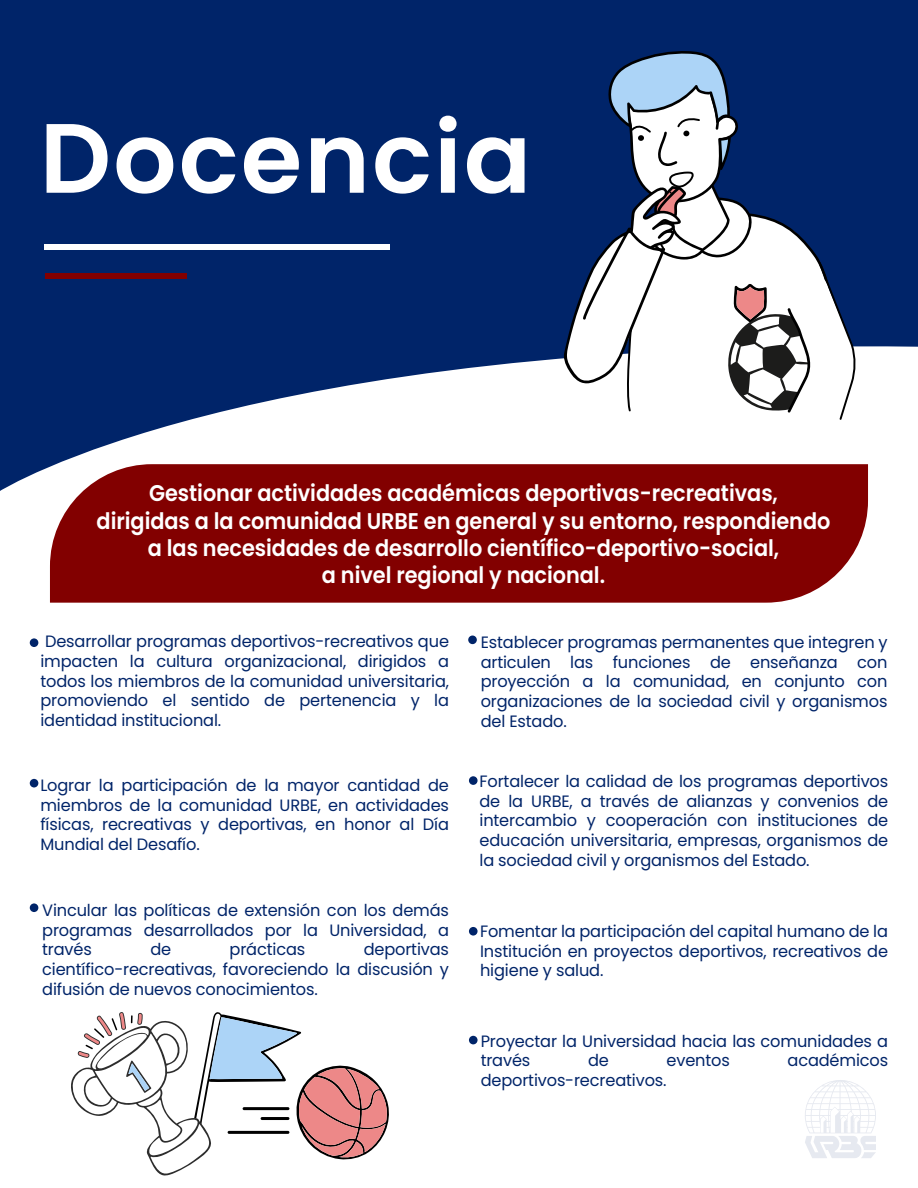
<style>
.page{position:relative;width:918px;height:1188px;background:#fff}
.page>*{position:absolute;margin:0;border:0;box-sizing:border-box;transform-origin:0 0}
.t1{font:600 98.4px "Poppins";letter-spacing:.02em;color:#fff}
.t2{font:600 22.65px/27.3px "Poppins";color:#fff;text-align:center;scale:.92 1}
.t3{font:16.5px/19.8px "Poppins";letter-spacing:-.01em;color:#002469;text-align:justify}
</style>
<div class="page">
<svg style="left:0;top:0;width:918px;height:491px;fill:#002469"></svg>
<svg style="left:805px;top:1080px;width:71px;height:78px"></svg>
<div style="left:45px;top:244px;width:345px;height:6px;background:#fff"></div>
<div style="left:45px;top:273px;width:141px;height:6px;background:#820000"></div>
<div style="left:50px;top:464px;width:818px;height:139px;background:#820000"></div>
<div style="left:30px;top:638px;width:8px;height:9px;background:#002469;border-radius:50%"></div>
<div style="left:30px;top:779px;width:8px;height:8px;background:#002469;border-radius:50%"></div>
<div style="left:30px;top:903px;width:8px;height:9px;background:#002469;border-radius:50%"></div>
<div style="left:468px;top:636px;width:9px;height:8px;background:#002469;border-radius:50%"></div>
<div style="left:469px;top:776px;width:9px;height:9px;background:#002469;border-radius:50%"></div>
<div style="left:469px;top:927px;width:9px;height:9px;background:#002469;border-radius:50%"></div>
<svg style="left:564px;top:50px;width:292px;height:371px"></svg>
<svg style="left:71px;top:1012px;width:318px;height:164px"></svg>
<div style="left:469px;top:1036px;width:9px;height:8px;background:#002469;border-radius:50%"></div>
<h1 class="t1" style="left:40px;top:101px;width:493px">Docencia</h1>
<h2 class="t2" style="left:97px;top:480px;width:799px">Gestionar actividades académicas deportivas-recreativas,<br>dirigidas a la comunidad URBE en general y su entorno, respondiendo a las necesidades de desarrollo científico-deportivo-social,<br>a nivel regional y nacional.</h2>
<p class="t3" style="left:40px;top:632px;width:410px">Desarrollar programas deportivos-recreativos que impacten la cultura organizacional, dirigidos a todos los miembros de la comunidad universitaria, promoviendo el sentido de pertenencia y la identidad institucional.</p>
<p class="t3" style="left:40px;top:775px;width:410px">Lograr la participación de la mayor cantidad de miembros de la comunidad URBE, en actividades físicas, recreativas y deportivas, en honor al Día Mundial del Desafío.</p>
<p class="t3" style="left:42px;top:900px;width:408px">Vincular las políticas de extensión con los demás programas desarrollados por la Universidad, a través</p>
<p class="t3" style="left:150px;top:940px;width:22px">de</p>
<p class="t3" style="left:230px;top:940px;width:77px">prácticas</p>
<p class="t3" style="left:42px;top:940px;width:408px;text-indent:321px">deportivas científico-recreativas, favoreciendo la discusión y difusión de nuevos conocimientos.</p>
<p class="t3" style="left:481px;top:632px;width:408px">Establecer programas permanentes que integren y articulen las funciones de enseñanza con proyección a la comunidad, en conjunto con organizaciones de la sociedad civil y organismos del Estado.</p>
<p class="t3" style="left:480px;top:771px;width:410px">Fortalecer la calidad de los programas deportivos de la URBE, a través de alianzas y convenios de intercambio y cooperación con instituciones de educación universitaria, empresas, organismos de la sociedad civil y organismos del Estado.</p>
<p class="t3" style="left:480px;top:921px;width:409px">Fomentar la participación del capital humano de la Institución en proyectos deportivos, recreativos de higiene y salud.</p>
<p class="t3" style="left:481px;top:1031px;width:409px">Proyectar la Universidad hacia las comunidades a través</p>
<p class="t3" style="left:588px;top:1051px;width:22px">de</p>
<p class="t3" style="left:667px;top:1051px;width:65px">eventos</p>
<p class="t3" style="left:788px;top:1051px;width:102px">académicos</p>
<p class="t3" style="left:481px;top:1070px;width:187px">deportivos-recreativos.</p>
</div>
